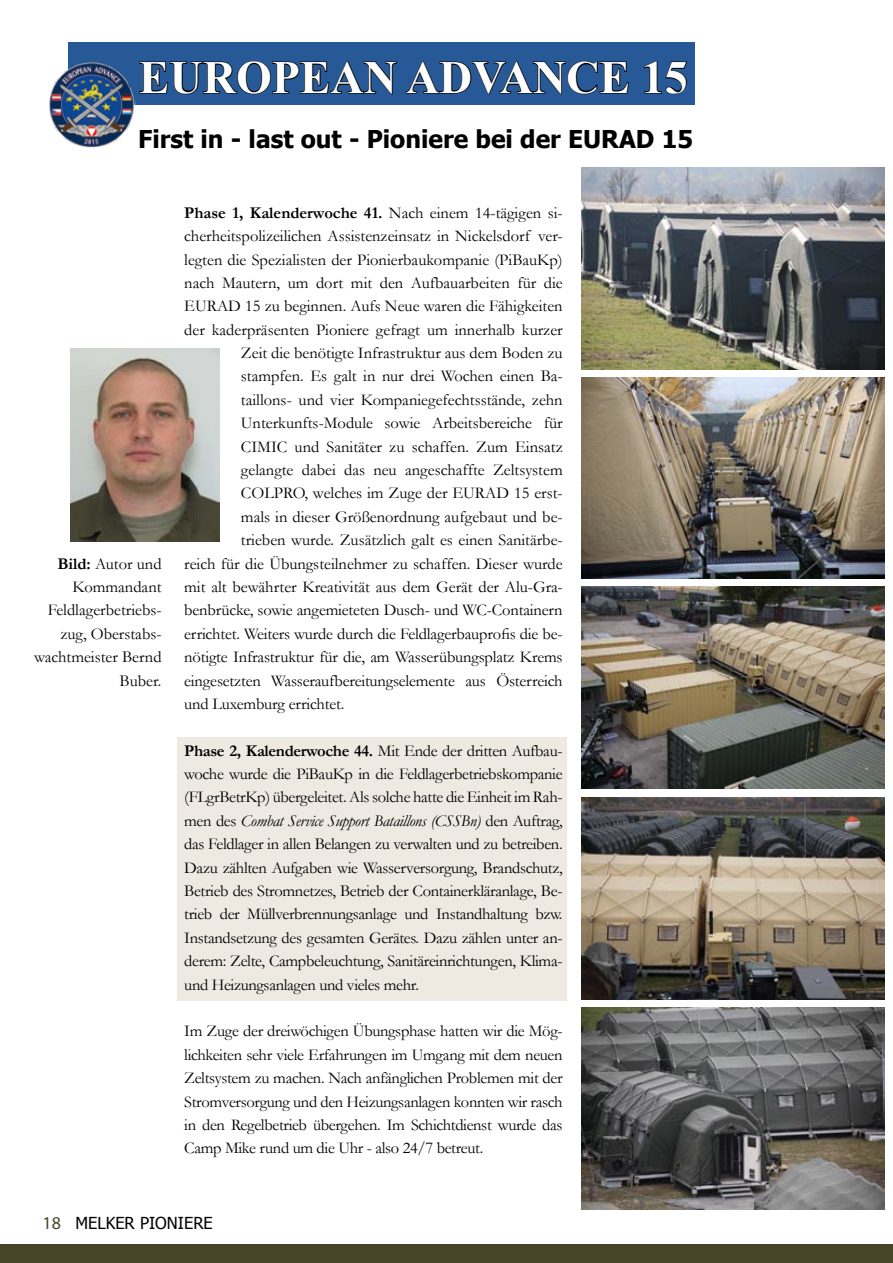
<style>
.page{position:relative;width:893px;height:1263px;background:#fff}
.page>*{position:absolute;margin:0;border:0;box-sizing:border-box;transform-origin:0 0}
.t1{font:700 46.05px "Times New Roman";color:#fff}
.t2{font:700 24.6px "Tahoma";color:#000}
.t3{font:16.5px/23.4px "Garamond";color:#000;text-align:justify}
.t4{font:700 16.5px "Garamond";color:#000}
.t5{font:16.5px "Tahoma";color:#000}
.s1{font-weight:700}
.s2{font-weight:400}
.s3{font-style:italic}
.s4{font-family:"Myriad Pro";font-size:18px;color:#484427}
</style>
<div class="page">
<div style="left:177px;top:737px;width:390px;height:264px;background:#eeeae1"></div>
<div style="left:0;top:1244px;width:893px;height:19px;background:#484427"></div>
<div style="left:68px;top:43px;width:626px;height:62px;background:#275997"></div>
<svg style="left:139px;top:60px;width:258px;height:35px"></svg>
<svg style="left:405px;top:60px;width:224px;height:35px"></svg>
<svg style="left:643px;top:60px;width:44px;height:35px"></svg>
<img style="left:49px;top:62px;width:87px;height:86px">
<img style="left:581px;top:168px;width:303px;height:201px">
<img style="left:581px;top:377px;width:303px;height:202px">
<img style="left:581px;top:586px;width:303px;height:202px">
<img style="left:581px;top:797px;width:303px;height:202px">
<img style="left:581px;top:1007px;width:303px;height:202px">
<img style="left:71px;top:349px;width:149px;height:192px">
<h1 class="t1" style="left:139px;top:46px;width:550px">EUROPEAN ADVANCE 15</h1>
<h2 class="t2" style="left:138px;top:121px;width:556px">First in - last out - Pioniere bei der EURAD 15</h2>
<p class="t3" style="left:34px;top:551px;width:129px;text-align:right"><span class="s1">Bild:</span> Autor und<br>Kommandant<br>Feldlagerbetriebs&shy;zug, Oberstabs&shy;wachtmeister Bernd<br>Buber.</p>
<p class="t4" style="left:184px;top:201px;width:380px">Phase 1, Kalenderwoche 41. <span class="s2">Nach einem 14-tägigen si-</span></p>
<p class="t3" style="left:184px;top:224px;width:380px">cherheitspolizeilichen Assistenzeinsatz in Nickelsdorf ver-</p>
<p class="t3" style="left:184px;top:247px;width:380px">legten die Spezialisten der Pionierbaukompanie (PiBauKp)</p>
<p class="t3" style="left:184px;top:271px;width:380px">nach Mautern, um dort mit den Aufbauarbeiten für die</p>
<p class="t3" style="left:184px;top:294px;width:380px">EURAD 15 zu beginnen. Aufs Neue waren die Fähigkeiten</p>
<p class="t3" style="left:184px;top:317px;width:380px">der kaderpräsenten Pioniere gefragt um innerhalb kurzer</p>
<p class="t3" style="left:241px;top:341px;width:323px">Zeit die benötigte Infrastruktur aus dem Boden zu</p>
<p class="t3" style="left:241px;top:364px;width:323px">stampfen. Es galt in nur drei Wochen einen Ba-</p>
<p class="t3" style="left:241px;top:387px;width:323px">taillons- und vier Kompaniegefechtsstände, zehn</p>
<p class="t3" style="left:241px;top:411px;width:323px">Unterkunfts-Module sowie Arbeitsbereiche für</p>
<p class="t3" style="left:241px;top:434px;width:323px">CIMIC und Sanitäter zu schaffen. Zum Einsatz</p>
<p class="t3" style="left:241px;top:458px;width:323px">gelangte dabei das neu angeschaffte Zeltsystem</p>
<p class="t3" style="left:241px;top:481px;width:323px">COLPRO, welches im Zuge der EURAD 15 erst-</p>
<p class="t3" style="left:241px;top:504px;width:323px">mals in dieser Größenordnung aufgebaut und be-</p>
<p class="t3" style="left:241px;top:528px;width:323px">trieben wurde. Zusätzlich galt es einen Sanitärbe-</p>
<p class="t3" style="left:184px;top:551px;width:380px">reich für die Übungsteilnehmer zu schaffen. Dieser wurde</p>
<p class="t3" style="left:184px;top:575px;width:380px">mit alt bewährter Kreativität aus dem Gerät der Alu-Gra-</p>
<p class="t3" style="left:184px;top:598px;width:380px">benbrücke, sowie angemieteten Dusch- und WC-Containern</p>
<p class="t3" style="left:184px;top:621px;width:380px">errichtet. Weiters wurde durch die Feldlagerbauprofis die be-</p>
<p class="t3" style="left:184px;top:645px;width:380px">nötigte Infrastruktur für die, am Wasserübungsplatz Krems</p>
<p class="t3" style="left:184px;top:668px;width:380px">eingesetzten Wasseraufbereitungselemente aus Österreich</p>
<p class="t3" style="left:184px;top:692px;width:162px">und Luxemburg errichtet.</p>
<p class="t3" style="left:184px;top:738px;width:380px"><span class="s1">Phase 2, Kalenderwoche 44.</span> Mit Ende der dritten Aufbau&shy;woche wurde die PiBauKp in die Feldlagerbetriebskompanie (FLgrBetrKp) übergeleitet. Als solche hatte die Einheit im Rah&shy;men des <span class="s3">Combat Service Support Bataillons (CSSBn)</span> den Auftrag, das Feldlager in allen Belangen zu verwalten und zu betreiben.<br>Dazu zählten Aufgaben wie Wasserversorgung, Brandschutz, Betrieb des Stromnetzes, Betrieb der Containerkläranlage, Be&shy;trieb der Müllverbrennungsanlage und Instandhaltung bzw.<br>Instandsetzung des gesamten Gerätes. Dazu zählen unter an&shy;derem: Zelte, Campbeleuchtung, Sanitäreinrichtungen, Klima&shy;und Heizungsanlagen und vieles mehr.</p>
<p class="t3" style="left:184px;top:1019px;width:380px">Im Zuge der dreiwöchigen Übungsphase hatten wir die Mög&shy;lichkeiten sehr viele Erfahrungen im Umgang mit dem neuen Zeltsystem zu machen. Nach anfänglichen Problemen mit der Stromversorgung und den Heizungsanlagen konnten wir rasch in den Regelbetrieb übergehen. Im Schichtdienst wurde das Camp Mike rund um die Uhr - also 24/7 betreut.</p>
<p class="t5" style="left:42px;top:1212px;width:172px"><span class="s4">18</span> MELKER PIONIERE</p>
</div>
